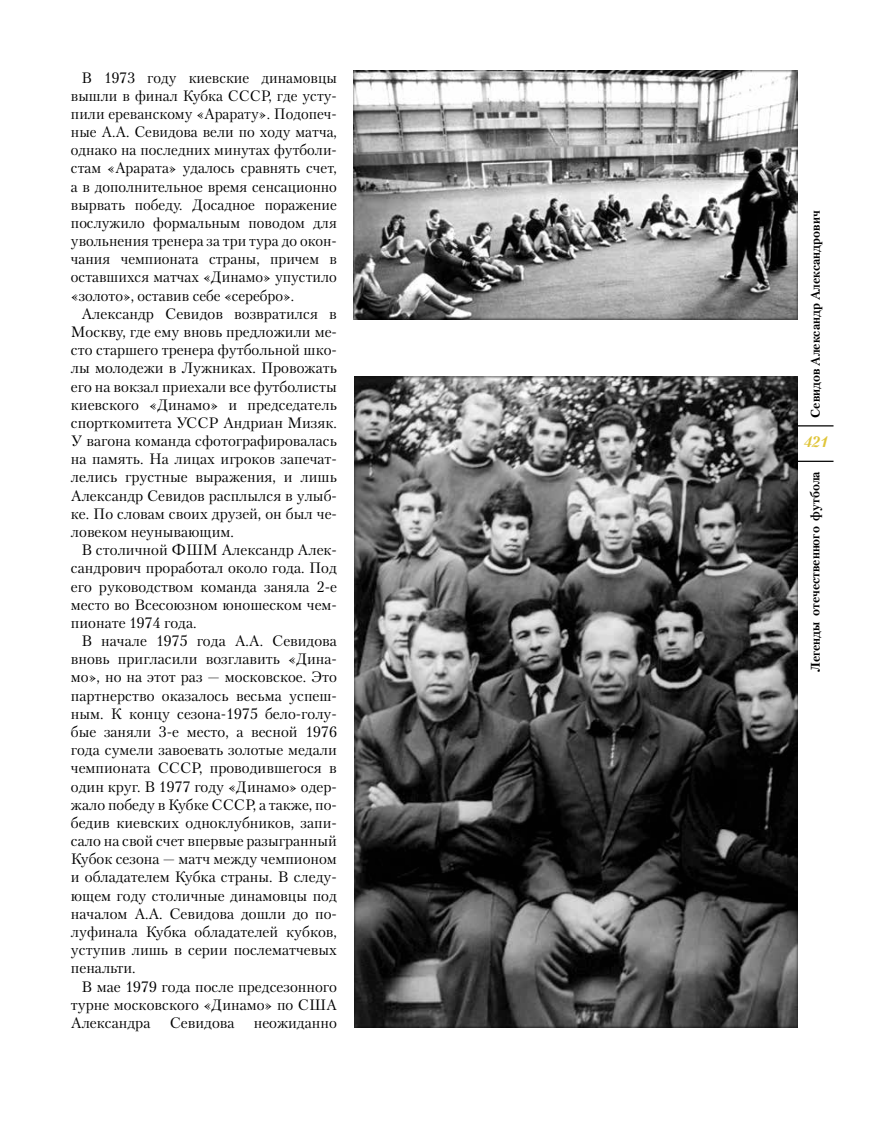
<style>
.page{position:relative;width:869px;height:1134px;background:#fff}
.page>*{position:absolute;margin:0;border:0;box-sizing:border-box;transform-origin:0 0}
.t1{font:15px/18.1px "Petersburg C";color:#000;text-align:justify}
.t2{font:italic 700 15px "Petersburg C";color:#e0c539}
.t3{font:700 12.5px "Petersburg C";color:#000}
</style>
<div class="page">
<hr style="left:797px;top:425px;width:36px;height:1px;background:#000">
<hr style="left:797px;top:461px;width:36px;height:1px;background:#000">
<div style="left:353px;top:69px;width:446px;height:252px;background:#000;opacity:.5"></div>
<div style="left:353px;top:374px;width:445px;height:654px;background:#000;opacity:.5"></div>
<p class="t1" style="left:71px;top:68px;width:267px;text-indent:11px">В 1973 году киевские динамовцы вышли в финал Кубка СССР, где усту&shy;пили ереванскому «Арарату». Подопеч&shy;ные А.А. Севидова вели по ходу матча, однако на последних минутах футболи&shy;стам «Арарата» удалось сравнять счет, а в дополнительное время сенсационно вырвать победу. Досадное поражение послужило формальным поводом для увольнения тренера за три тура до окон&shy;чания чемпионата страны, причем в оставшихся матчах «Динамо» упустило «золото», оставив себе «серебро».</p>
<p class="t1" style="left:71px;top:304px;width:267px;text-indent:11px">Александр Севидов возвратился в Москву, где ему вновь предложили ме&shy;сто старшего тренера футбольной шко&shy;лы молодежи в Лужниках. Провожать его на вокзал приехали все футболисты киевского «Динамо» и председатель спорткомитета УССР Андриан Мизяк.<br>У вагона команда сфотографировалась на память. На лицах игроков запечат&shy;лелись грустные выражения, и лишь Александр Севидов расплылся в улыб&shy;ке. По словам своих друзей, он был че&shy;ловеком неунывающим.</p>
<p class="t1" style="left:71px;top:541px;width:267px;text-indent:11px">В столичной ФШМ Александр Алек&shy;сандрович проработал около года. Под его руководством команда заняла 2-е место во Всесоюзном юношеском чем&shy;пионате 1974 года.</p>
<p class="t1" style="left:71px;top:632px;width:267px;text-indent:11px">В начале 1975 года А.А. Севидова вновь пригласили возглавить «Дина&shy;мо», но на этот раз — московское. Это партнерство оказалось весьма успеш&shy;ным. К концу сезона-1975 бело-голу&shy;бые заняли 3-е место, а весной 1976 года сумели завоевать золотые медали чемпионата СССР, проводившегося в один круг. В 1977 году «Динамо» одер&shy;жало победу в Кубке СССР, а также, по&shy;бедив киевских одноклубников, запи&shy;сало на свой счет впервые разыгранный Кубок сезона — матч между чемпионом и обладателем Кубка страны. В следу&shy;ющем году столичные динамовцы под началом А.А. Севидова дошли до по&shy;луфинала Кубка обладателей кубков, уступив лишь в серии послематчевых пенальти.</p>
<p class="t1" style="left:71px;top:977px;width:267px;text-indent:11px">В мае 1979 года после предсезонного турне московского «Динамо» по США Александра</p>
<p class="t1" style="left:170px;top:1013px;width:66px">Севидова</p>
<p class="t1" style="left:254px;top:1013px;width:85px">неожиданно</p>
<p class="t3" style="left:807px;top:418px;width:209px;rotate:-90deg">Севидов Александр Александрович</p>
<p class="t2" style="left:803px;top:432px;width:25px">421</p>
<p class="t3" style="left:807px;top:672px;width:202px;rotate:-90deg">Легенды отечественного футбола</p>
</div>
